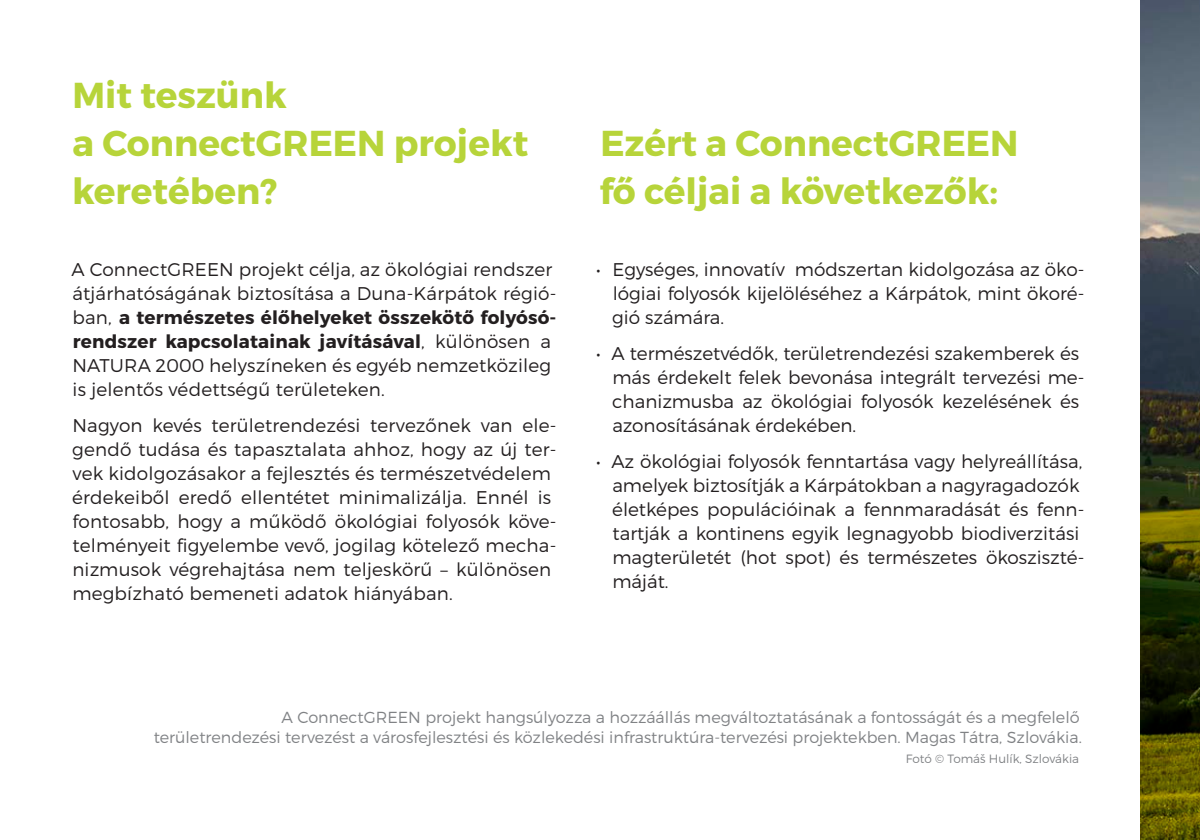
<style>
.page{position:relative;width:1200px;height:840px;background:#fff}
.page>*{position:absolute;margin:0;border:0;box-sizing:border-box;transform-origin:0 0}
.title_18b{font:700 36px/48px "Montserrat";color:#b7d43a}
.basic{font:300 18.4px/24px "Montserrat";color:#231f20}
.photos{font:300 16px/20px "Montserrat";color:#808285;text-align:right}
.photos-2{font:300 12px "Montserrat";color:#808285}
.s1{font-weight:700}
</style>
<div class="page">
<img style="left:1140px;top:0;width:60px;height:840px">
<p class="title_18b" style="left:72px;top:72px;width:458px">Mit teszünk<br>a ConnectGREEN projekt keretében?</p>
<p class="basic" style="left:71px;top:257px;width:487px">A ConnectGREEN projekt célja, az ökológiai rendszer átjárhatóságának biztosítása a Duna-Kárpátok régió&shy;ban, <span class="s1">a természetes élőhelyeket összekötő folyósó&shy;rendszer kapcsolatainak javításával</span>, különösen a NATURA 2000 helyszíneken és egyéb nemzetközileg is jelentős védettségű területeken.</p>
<p class="basic" style="left:72px;top:413px;width:486px">Nagyon kevés területrendezési tervezőnek van ele&shy;gendő tudása és tapasztalata ahhoz, hogy az új ter&shy;vek kidolgozásakor a fejlesztés és természetvédelem érdekeiből eredő ellentétet minimalizálja. Ennél is fontosabb, hogy a működő ökológiai folyosók köve&shy;telményeit figyelembe vevő, jogilag kötelező mecha&shy;nizmusok végrehajtása nem teljeskörű – különösen megbízható bemeneti adatok hiányában.</p>
<p class="title_18b" style="left:599px;top:120px;width:421px">Ezért a ConnectGREEN fő céljai a következők:</p>
<p class="basic" style="left:612px;top:257px;width:474px;text-align:justify;text-indent:-16px">• Egységes, innovatív módszertan kidolgozása az öko&shy;lógiai folyosók kijelöléséhez a Kárpátok, mint ökoré&shy;gió számára.</p>
<p class="basic" style="left:612px;top:341px;width:474px;text-indent:-16px">• A természetvédők, területrendezési szakemberek és más érdekelt felek bevonása integrált tervezési me&shy;chanizmusba az ökológiai folyosók kezelésének és azonosításának érdekében.</p>
<p class="basic" style="left:612px;top:449px;width:474px;text-indent:-16px">• Az ökológiai folyosók fenntartása vagy helyreállítása, amelyek biztosítják a Kárpátokban a nagyragadozók életképes populációinak a fennmaradását és fenn&shy;tartják a kontinens egyik legnagyobb biodiverzitási magterületét (hot spot) és természetes ökosziszté&shy;máját.</p>
<p class="photos" style="left:154px;top:708px;width:930px">A ConnectGREEN projekt hangsúlyozza a hozzáállás megváltoztatásának a fontosságát és a megfelelő területrendezési tervezést a városfejlesztési és közlekedési infrastruktúra-tervezési projektekben. Magas Tátra, Szlovákia.</p>
<p class="photos-2" style="left:906px;top:752px;width:175px">Fotó © Tomáš Hulík, Szlovákia</p>
</div>
